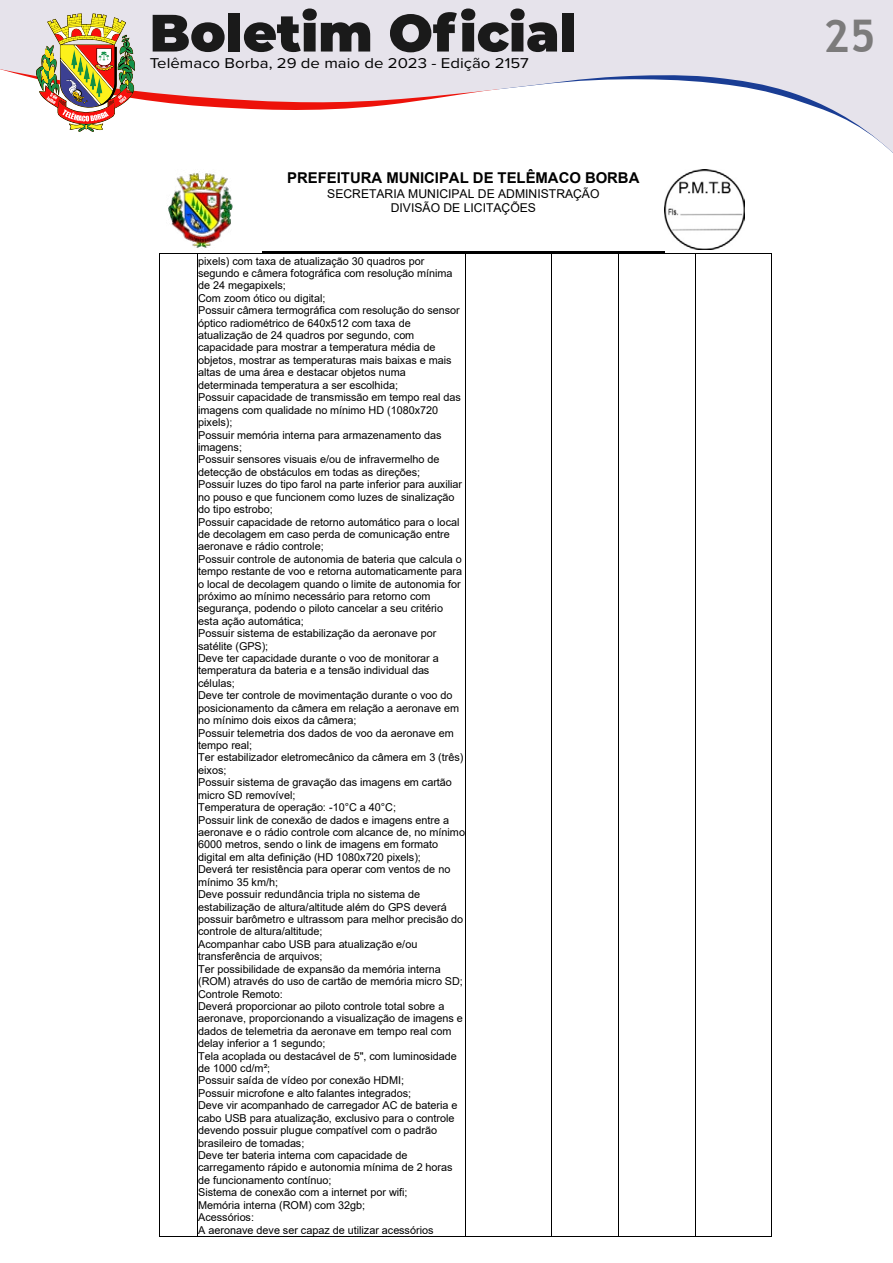
<style>
.page{position:relative;width:893px;height:1263px;background:#fff}
.page>*{position:absolute;margin:0;border:0;box-sizing:border-box;transform-origin:0 0}
.t1{font:700 45px "Trebuchet MS";color:#7c7b7b}
.t2{font:700 14.85px "Arial";letter-spacing:-.005em;color:#000}
.t3{font:14.7px "Proxima Nova";color:#000;scale:1.14 1}
.t4{font:12.15px/14.1px "Arial";color:#000;text-align:center}
.t5{font:10.8px/12.5px "Arial";letter-spacing:-.005em;color:#000}
</style>
<div class="page">
<div style="left:0;top:0;width:893px;height:9px;background:#e6e3eb"></div>
<svg style="left:0;top:9px;width:893px;height:144px"></svg>
<hr style="left:262px;top:251px;width:402px;height:2px;background:#000">
<img style="left:167px;top:171px;width:66px;height:77px">
<img style="left:664px;top:169px;width:80px;height:80px">
<hr style="left:160px;top:253px;width:37px;height:1px;background:#000">
<hr style="left:198px;top:253px;width:267px;height:1px;background:#000">
<hr style="left:466px;top:253px;width:85px;height:1px;background:#000">
<hr style="left:552px;top:253px;width:66px;height:1px;background:#000">
<hr style="left:619px;top:253px;width:76px;height:1px;background:#000">
<hr style="left:696px;top:253px;width:75px;height:1px;background:#000">
<hr style="left:159px;top:254px;width:1px;height:982px;background:#000">
<hr style="left:160px;top:1236px;width:37px;height:1px;background:#000">
<hr style="left:197px;top:254px;width:1px;height:982px;background:#000">
<hr style="left:198px;top:1236px;width:267px;height:1px;background:#000">
<hr style="left:465px;top:254px;width:1px;height:982px;background:#000">
<hr style="left:466px;top:1236px;width:85px;height:1px;background:#000">
<hr style="left:551px;top:254px;width:1px;height:982px;background:#000">
<hr style="left:552px;top:1236px;width:66px;height:1px;background:#000">
<hr style="left:618px;top:254px;width:1px;height:982px;background:#000">
<hr style="left:619px;top:1236px;width:76px;height:1px;background:#000">
<hr style="left:695px;top:254px;width:1px;height:982px;background:#000">
<hr style="left:696px;top:1236px;width:75px;height:1px;background:#000">
<hr style="left:771px;top:254px;width:1px;height:982px;background:#000">
<h3 class="t3" style="left:150px;top:53px;width:334px">Telêmaco Borba, 29 de maio de 2023 - Edição 2157</h3>
<h2 class="t2" style="left:287px;top:168px;width:354px">PREFEITURA MUNICIPAL DE TELÊMACO BORBA</h2>
<p class="t4" style="left:327px;top:186px;width:274px">SECRETARIA MUNICIPAL DE ADMINISTRAÇÃO<br>DIVISÃO DE LICITAÇÕES</p>
<p class="t5" style="left:198px;top:255px;width:268px">pixels) com taxa de atualização 30 quadros por segundo e câmera fotográfica com resolução mínima de 24 megapixels;<br>Com zoom ótico ou digital;<br>Possuir câmera termográfica com resolução do sensor óptico radiométrico de 640x512 com taxa de atualização de 24 quadros por segundo, com capacidade para mostrar a temperatura média de objetos, mostrar as temperaturas mais baixas e mais altas de uma área e destacar objetos numa determinada temperatura a ser escolhida;<br>Possuir capacidade de transmissão em tempo real das imagens com qualidade no mínimo HD (1080x720 pixels);<br>Possuir memória interna para armazenamento das imagens;<br>Possuir sensores visuais e/ou de infravermelho de detecção de obstáculos em todas as direções;<br>Possuir luzes do tipo farol na parte inferior para auxiliar no pouso e que funcionem como luzes de sinalização do tipo estrobo;<br>Possuir capacidade de retorno automático para o local de decolagem em caso perda de comunicação entre aeronave e rádio controle;<br>Possuir controle de autonomia de bateria que calcula o tempo restante de voo e retorna automaticamente para o local de decolagem quando o limite de autonomia for próximo ao mínimo necessário para retorno com segurança, podendo o piloto cancelar a seu critério esta ação automática;<br>Possuir sistema de estabilização da aeronave por satélite (GPS);<br>Deve ter capacidade durante o voo de monitorar a temperatura da bateria e a tensão individual das células;<br>Deve ter controle de movimentação durante o voo do posicionamento da câmera em relação a aeronave em no mínimo dois eixos da câmera;<br>Possuir telemetria dos dados de voo da aeronave em tempo real;<br>Ter estabilizador eletromecânico da câmera em 3 (três) eixos;<br>Possuir sistema de gravação das imagens em cartão micro SD removível;<br>Temperatura de operação: -10°C a 40°C;<br>Possuir link de conexão de dados e imagens entre a aeronave e o rádio controle com alcance de, no mínimo 6000 metros, sendo o link de imagens em formato digital em alta definição (HD 1080x720 pixels);<br>Deverá ter resistência para operar com ventos de no mínimo 35 km/h;<br>Deve possuir redundância tripla no sistema de estabilização de altura/altitude além do GPS deverá possuir barômetro e ultrassom para melhor precisão do controle de altura/altitude;<br>Acompanhar cabo USB para atualização e/ou transferência de arquivos;<br>Ter possibilidade de expansão da memória interna (ROM) através do uso de cartão de memória micro SD; Controle Remoto:<br>Deverá proporcionar ao piloto controle total sobre a aeronave, proporcionando a visualização de imagens e dados de telemetria da aeronave em tempo real com delay inferior a 1 segundo;<br>Tela acoplada ou destacável de 5", com luminosidade de 1000 cd/m²;<br>Possuir saída de vídeo por conexão HDMI;<br>Possuir microfone e alto falantes integrados;<br>Deve vir acompanhado de carregador AC de bateria e cabo USB para atualização, exclusivo para o controle devendo possuir plugue compatível com o padrão brasileiro de tomadas;<br>Deve ter bateria interna com capacidade de carregamento rápido e autonomia mínima de 2 horas de funcionamento contínuo;<br>Sistema de conexão com a internet por wifi;<br>Memória interna (ROM) com 32gb;<br>Acessórios:<br>A aeronave deve ser capaz de utilizar acessórios</p>
<h1 class="t1" style="left:823px;top:8px;width:54px">25</h1>
</div>
